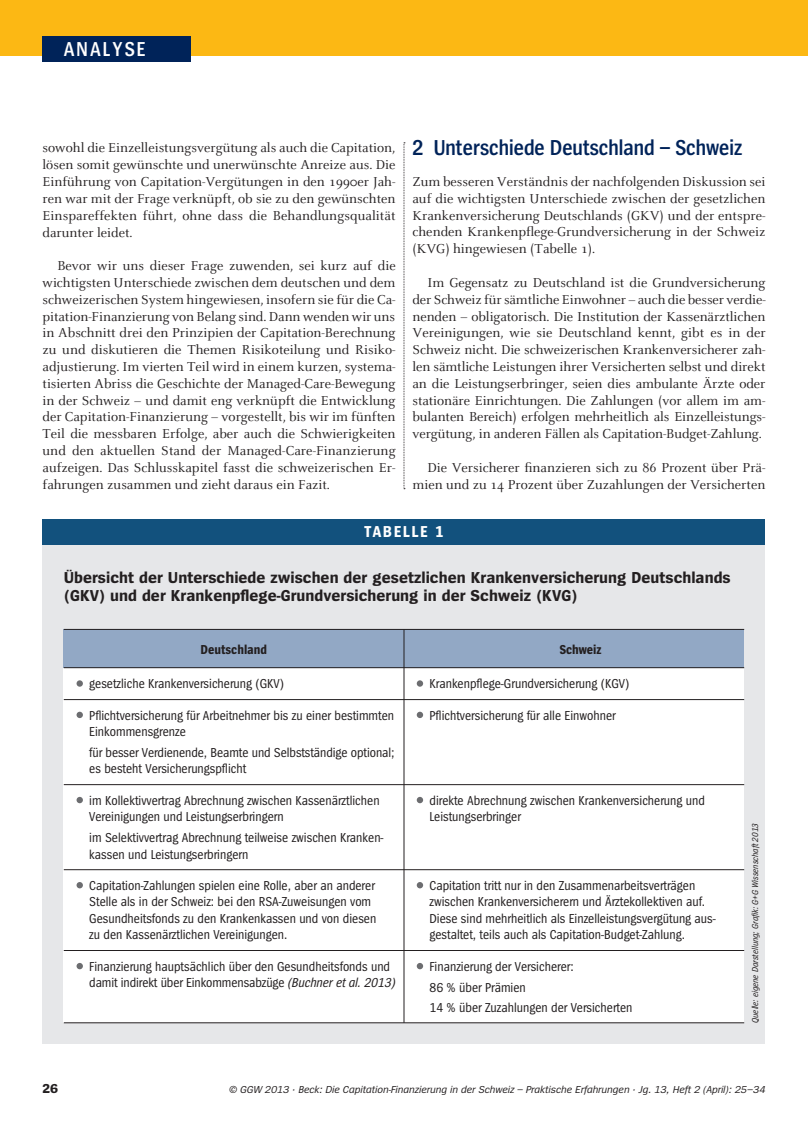
<style>
.page{position:relative;width:808px;height:1127px;background:#fff}
.page>*{position:absolute;margin:0;border:0;box-sizing:border-box;transform-origin:0 0}
.t1{font:600 22.5px "Spiegel Cd";color:#002359}
.t2{font:600 21px "Spiegel Cd";letter-spacing:.13em;color:#fff}
.t3{font:700 16.5px/18.8px "Spiegel";color:#231f20}
.t4{font:700 16.5px "Spiegel Cd";letter-spacing:.1em;color:#fff}
.t5{font:14.25px/16.8px "Celeste";color:#231f20;text-align:justify}
.t6{font:13.5px/16.5px "Spiegel Cd";color:#231f20}
.t7{font:700 13.5px "Spiegel Cd";color:#231f20}
.t8{font:700 13.5px "Spiegel";color:#231f20}
.t9{font:italic 10.5px "Spiegel";color:#231f20}
.t10{font:italic 9px "Spiegel Cd";color:#231f20}
.s1{font-style:italic}
</style>
<div class="page">
<div style="left:0;top:0;width:808px;height:55px;background:#fcb814"></div>
<div style="left:43px;top:36px;width:148px;height:26px;background:#002359"></div>
<svg style="left:404px;top:142px;width:1px;height:347px"></svg>
<div style="left:43px;top:540px;width:722px;height:504px;background:#e6e7e9"></div>
<div style="left:43px;top:519px;width:722px;height:25px;background:#12517d"></div>
<div style="left:64px;top:629px;width:680px;height:394px;background:#fff"></div>
<div style="left:64px;top:629px;width:680px;height:39px;background:#92a8c5"></div>
<hr style="left:64px;top:1022px;width:680px;height:1px;background:#231f20">
<hr style="left:64px;top:629px;width:680px;height:1px;background:#231f20">
<div style="left:77px;top:680px;width:6px;height:7px;background:#6c6d70;border-radius:50%"></div>
<svg style="left:77px;top:712px;width:6px;height:6px"></svg>
<svg style="left:77px;top:797px;width:6px;height:6px"></svg>
<svg style="left:77px;top:882px;width:6px;height:6px"></svg>
<svg style="left:77px;top:963px;width:6px;height:6px"></svg>
<div style="left:417px;top:680px;width:6px;height:7px;background:#6c6d70;border-radius:50%"></div>
<svg style="left:417px;top:712px;width:6px;height:6px"></svg>
<svg style="left:417px;top:797px;width:6px;height:6px"></svg>
<svg style="left:417px;top:882px;width:6px;height:6px"></svg>
<svg style="left:417px;top:963px;width:6px;height:6px"></svg>
<hr style="left:64px;top:667px;width:680px;height:1px;background:#231f20">
<hr style="left:64px;top:699px;width:680px;height:1px;background:#231f20">
<hr style="left:64px;top:784px;width:680px;height:1px;background:#231f20">
<hr style="left:64px;top:869px;width:680px;height:1px;background:#231f20">
<hr style="left:64px;top:950px;width:680px;height:1px;background:#231f20">
<hr style="left:404px;top:629px;width:1px;height:394px;background:#231f20">
<h2 class="t2" style="left:64px;top:38px;width:83px">Analyse</h2>
<h1 class="t1" style="left:412px;top:137px;width:331px">2 Unterschiede Deutschland – Schweiz</h1>
<p class="t5" style="left:412px;top:174px;width:354px">Zum besseren Verständnis der nachfolgenden Diskussion sei auf die wichtigsten Unterschiede zwischen der gesetzlichen Krankenversicherung Deutschlands (GKV) und der entspre&shy;chenden Krankenpflege-Grundversicherung in der Schweiz (KVG) hingewiesen (Tabelle 1).</p>
<p class="t5" style="left:412px;top:274px;width:355px;text-indent:15px">Im Gegensatz zu Deutschland ist die Grundversicherung der Schweiz für sämtliche Einwohner – auch die besser verdie&shy;nenden – obligatorisch. Die Institution der Kassenärztlichen Vereinigungen, wie sie Deutschland kennt, gibt es in der Schweiz nicht. Die schweizerischen Krankenversicherer zah&shy;len sämtliche Leistungen ihrer Versicherten selbst und direkt an die Leistungserbringer, seien dies ambulante Ärzte oder stationäre Einrichtungen. Die Zahlungen (vor allem im am&shy;bulanten Bereich) erfolgen mehrheitlich als Einzelleistungs&shy;vergütung, in anderen Fällen als Capitation-Budget-Zahlung.</p>
<p class="t5" style="left:412px;top:459px;width:354px;text-align:right">Die Versicherer finanzieren sich zu 86 Prozent über Prä&shy;mien und zu 14 Prozent über Zuzahlungen der Versicherten</p>
<p class="t5" style="left:43px;top:140px;width:354px">sowohl die Einzelleistungsvergütung als auch die Capitation, lösen somit gewünschte und unerwünschte Anreize aus. Die Einführung von Capitation-Vergütungen in den 1990er Jah&shy;ren war mit der Frage verknüpft, ob sie zu den gewünschten Einspareffekten führt, ohne dass die Behandlungsqualität darunter leidet.</p>
<p class="t5" style="left:43px;top:258px;width:355px;text-indent:15px">Bevor wir uns dieser Frage zuwenden, sei kurz auf die wichtigsten Unterschiede zwischen dem deutschen und dem schweizerischen System hingewiesen, insofern sie für die Ca&shy;pitation-Finanzierung von Belang sind. Dann wenden wir uns in Abschnitt drei den Prinzipien der Capitation-Berechnung zu und diskutieren die Themen Risikoteilung und Risiko&shy;adjustierung. Im vierten Teil wird in einem kurzen, systema&shy;tisierten Abriss die Geschichte der Managed-Care-Bewegung in der Schweiz – und damit eng verknüpft die Entwicklung der Capitation-Finanzierung – vorgestellt, bis wir im fünften Teil die messbaren Erfolge, aber auch die Schwierigkeiten und den aktuellen Stand der Managed-Care-Finanzierung aufzeigen. Das Schlusskapitel fasst die schweizerischen Er&shy;fahrungen zusammen und zieht daraus ein Fazit.</p>
<p class="t4" style="left:364px;top:523px;width:81px">Tabelle 1</p>
<p class="t3" style="left:64px;top:568px;width:668px">Übersicht der Unterschiede zwischen der gesetzlichen Krankenversicherung Deutschlands (GKV) und der Krankenpflege-Grundversicherung in der Schweiz (KVG)</p>
<p class="t7" style="left:201px;top:642px;width:68px">Deutschland</p>
<p class="t6" style="left:89px;top:676px;width:196px">gesetzliche Krankenversicherung (GKV)</p>
<p class="t6" style="left:89px;top:707px;width:306px">Pflichtversicherung für Arbeitnehmer bis zu einer bestimmten<br>Einkommensgrenze</p>
<p class="t6" style="left:89px;top:744px;width:307px">für besser Verdienende, Beamte und Selbstständige optional; es besteht Versicherungspflicht</p>
<p class="t6" style="left:89px;top:792px;width:292px">im Kollektivvertrag Abrechnung zwischen Kassenärztlichen<br>Vereinigungen und Leistungserbringern</p>
<p class="t6" style="left:89px;top:830px;width:296px">im Selektivvertrag Abrechnung teilweise zwischen Kranken&shy;kassen und Leistungserbringern</p>
<p class="t6" style="left:89px;top:877px;width:289px">Capitation-Zahlungen spielen eine Rolle, aber an anderer Stelle als in der Schweiz: bei den RSA-Zuweisungen vom Gesundheitsfonds zu den Krankenkassen und von diesen zu den Kassenärztlichen Vereinigungen.</p>
<p class="t6" style="left:89px;top:958px;width:308px">Finanzierung hauptsächlich über den Gesundheitsfonds und damit indirekt über Einkommensabzüge <span class="s1">(Buchner et al. 2013)</span></p>
<p class="t7" style="left:559px;top:642px;width:44px">Schweiz</p>
<p class="t6" style="left:429px;top:676px;width:201px">Krankenpflege-Grundversicherung (KGV)</p>
<p class="t6" style="left:429px;top:707px;width:188px">Pflichtversicherung für alle Einwohner</p>
<p class="t6" style="left:429px;top:792px;width:277px">direkte Abrechnung zwischen Krankenversicherung und<br>Leistungserbringer</p>
<p class="t6" style="left:429px;top:877px;width:288px">Capitation tritt nur in den Zusammenarbeitsverträgen zwischen Krankenversicherern und Ärztekollektiven auf.<br>Diese sind mehrheitlich als Einzelleistungsvergütung aus&shy;gestaltet, teils auch als Capitation-Budget-Zahlung.</p>
<p class="t6" style="left:429px;top:956px;width:204px;line-height:20.7px">Finanzierung der Versicherer:<br>86 % über Prämien<br>14 % über Zuzahlungen der Versicherten</p>
<p class="t10" style="left:751px;top:1023px;width:201px;rotate:-90deg">Quelle: eigene Darstellung; Grafik: G+G Wissenschaft 2013</p>
<p class="t8" style="left:43px;top:1081px;width:17px">26</p>
<p class="t9" style="left:229px;top:1084px;width:538px">© GGW 2013 · Beck: Die Capitation-Finanzierung in der Schweiz – Praktische Erfahrungen · Jg. 13, Heft 2 (April): 25–34</p>
</div>
